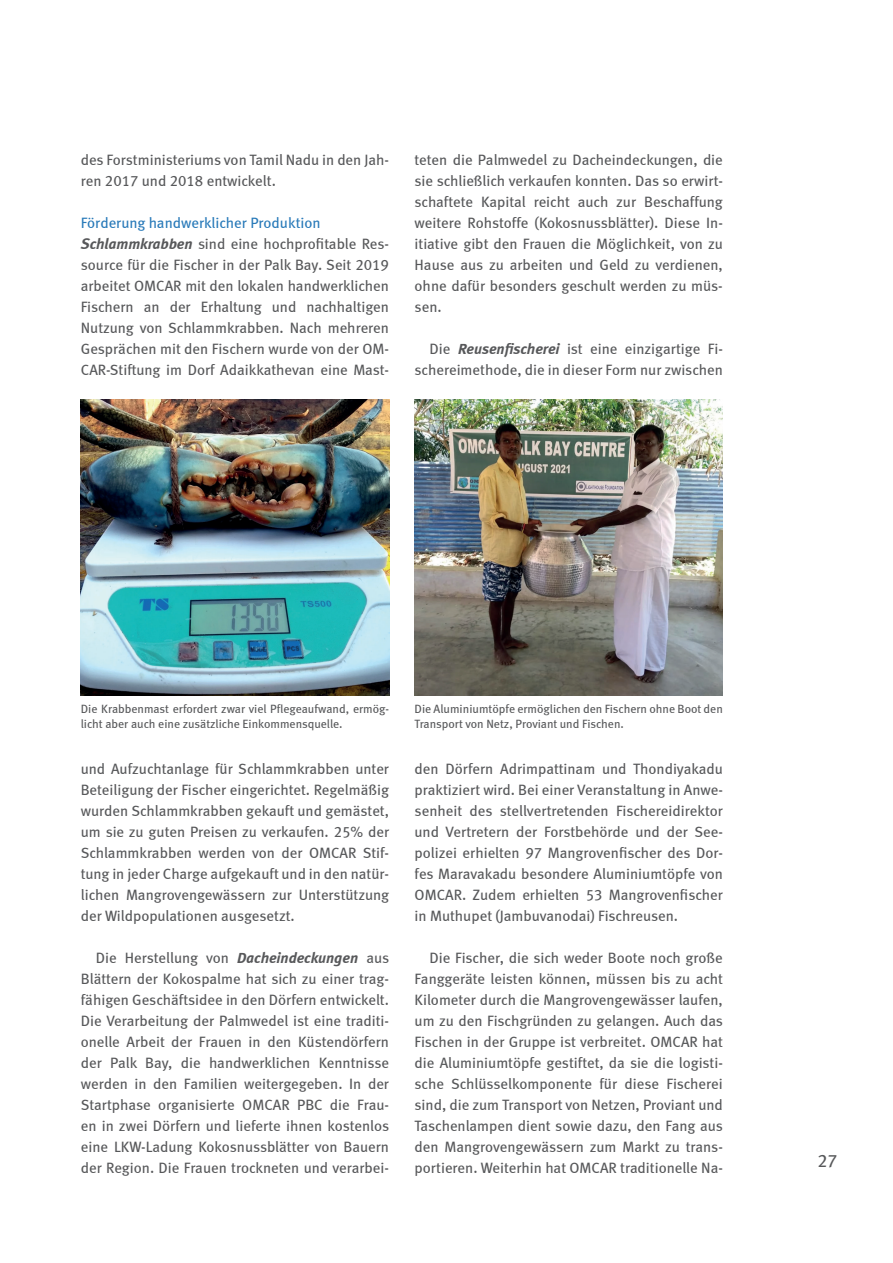
<style>
.page{position:relative;width:893px;height:1263px;background:#fff}
.page>*{position:absolute;margin:0;border:0;box-sizing:border-box;transform-origin:0 0}
.t1{font:18px "Meta Book LF";color:#57585a}
.t2{font:15px/21px "Meta Book LF";color:#57585a;text-align:justify}
.t3{font:12px/15px "Meta Book LF";color:#57585a}
.s1{color:#297ab9}
.s2{font-family:"Meta Bold LF";font-style:italic}
</style>
<div class="page">
<img style="left:81px;top:400px;width:308px;height:295px">
<img style="left:415px;top:400px;width:308px;height:295px">
<p class="t2" style="left:81px;top:149px;width:310px">des Forstministeriums von Tamil Nadu in den Jah&shy;ren 2017 und 2018 entwickelt.</p>
<p class="t2" style="left:81px;top:212px;width:310px;text-align:left"><span class="s1">Förderung handwerklicher Produktion </span><span class="s2">Schlammkrabben</span> sind eine hochprofitable Res&shy;source für die Fischer in der Palk Bay. Seit 2019 arbeitet OMCAR mit den lokalen handwerklichen Fischern an der Erhaltung und nachhaltigen Nutzung von Schlammkrabben. Nach mehreren Gesprächen mit den Fischern wurde von der OM-CAR-Stiftung im Dorf Adaikkathevan eine Mast-</p>
<p class="t2" style="left:415px;top:149px;width:310px">teten die Palmwedel zu Dacheindeckungen, die sie schließlich verkaufen konnten. Das so erwirt&shy;schaftete Kapital reicht auch zur Beschaffung weitere Rohstoffe (Kokosnussblätter). Diese In&shy;itiative gibt den Frauen die Möglichkeit, von zu Hause aus zu arbeiten und Geld zu verdienen, ohne dafür besonders geschult werden zu müs&shy;sen.</p>
<p class="t2" style="left:415px;top:338px;width:310px;text-align:right">Die <span class="s2">Reusenfischerei</span> ist eine einzigartige Fi&shy;schereimethode, die in dieser Form nur zwischen</p>
<p class="t3" style="left:81px;top:701px;width:310px">Die Krabbenmast erfordert zwar viel Pflegeaufwand, ermög&shy;licht aber auch eine zusätzliche Einkommensquelle.</p>
<p class="t3" style="left:415px;top:701px;width:310px">Die Aluminiumtöpfe ermöglichen den Fischern ohne Boot den<br>Transport von Netz, Proviant und Fischen.</p>
<p class="t2" style="left:81px;top:758px;width:310px">und Aufzuchtanlage für Schlammkrabben unter Beteiligung der Fischer eingerichtet. Regelmäßig wurden Schlammkrabben gekauft und gemästet, um sie zu guten Preisen zu verkaufen. 25% der Schlammkrabben werden von der OMCAR Stif&shy;tung in jeder Charge aufgekauft und in den natür&shy;lichen Mangrovengewässern zur Unterstützung der Wildpopulationen ausgesetzt.</p>
<p class="t2" style="left:81px;top:947px;width:310px;text-indent:15px">Die Herstellung von <span class="s2">Dacheindeckungen</span> aus Blättern der Kokospalme hat sich zu einer trag&shy;fähigen Geschäftsidee in den Dörfern entwickelt.<br>Die Verarbeitung der Palmwedel ist eine traditi&shy;onelle Arbeit der Frauen in den Küstendörfern der Palk Bay, die handwerklichen Kenntnisse werden in den Familien weitergegeben. In der Startphase organisierte OMCAR PBC die Frau&shy;en in zwei Dörfern und lieferte ihnen kostenlos eine LKW-Ladung Kokosnussblätter von Bauern der Region. Die Frauen trockneten und verarbei-</p>
<p class="t2" style="left:415px;top:758px;width:310px">den Dörfern Adrimpattinam und Thondiyakadu praktiziert wird. Bei einer Veranstaltung in Anwe&shy;senheit des stellvertretenden Fischereidirektor und Vertretern der Forstbehörde und der See&shy;polizei erhielten 97 Mangrovenfischer des Dor&shy;fes Maravakadu besondere Aluminiumtöpfe von OMCAR. Zudem erhielten 53 Mangrovenfischer in Muthupet (Jambuvanodai) Fischreusen.</p>
<p class="t2" style="left:415px;top:947px;width:310px;text-indent:15px">Die Fischer, die sich weder Boote noch große Fanggeräte leisten können, müssen bis zu acht Kilometer durch die Mangrovengewässer laufen, um zu den Fischgründen zu gelangen. Auch das Fischen in der Gruppe ist verbreitet. OMCAR hat die Aluminiumtöpfe gestiftet, da sie die logisti&shy;sche Schlüsselkomponente für diese Fischerei sind, die zum Transport von Netzen, Proviant und Taschenlampen dient sowie dazu, den Fang aus den Mangrovengewässern zum Markt zu trans&shy;portieren. Weiterhin hat OMCAR traditionelle Na-</p>
<p class="t1" style="left:817px;top:1150px;width:22px">27</p>
</div>
